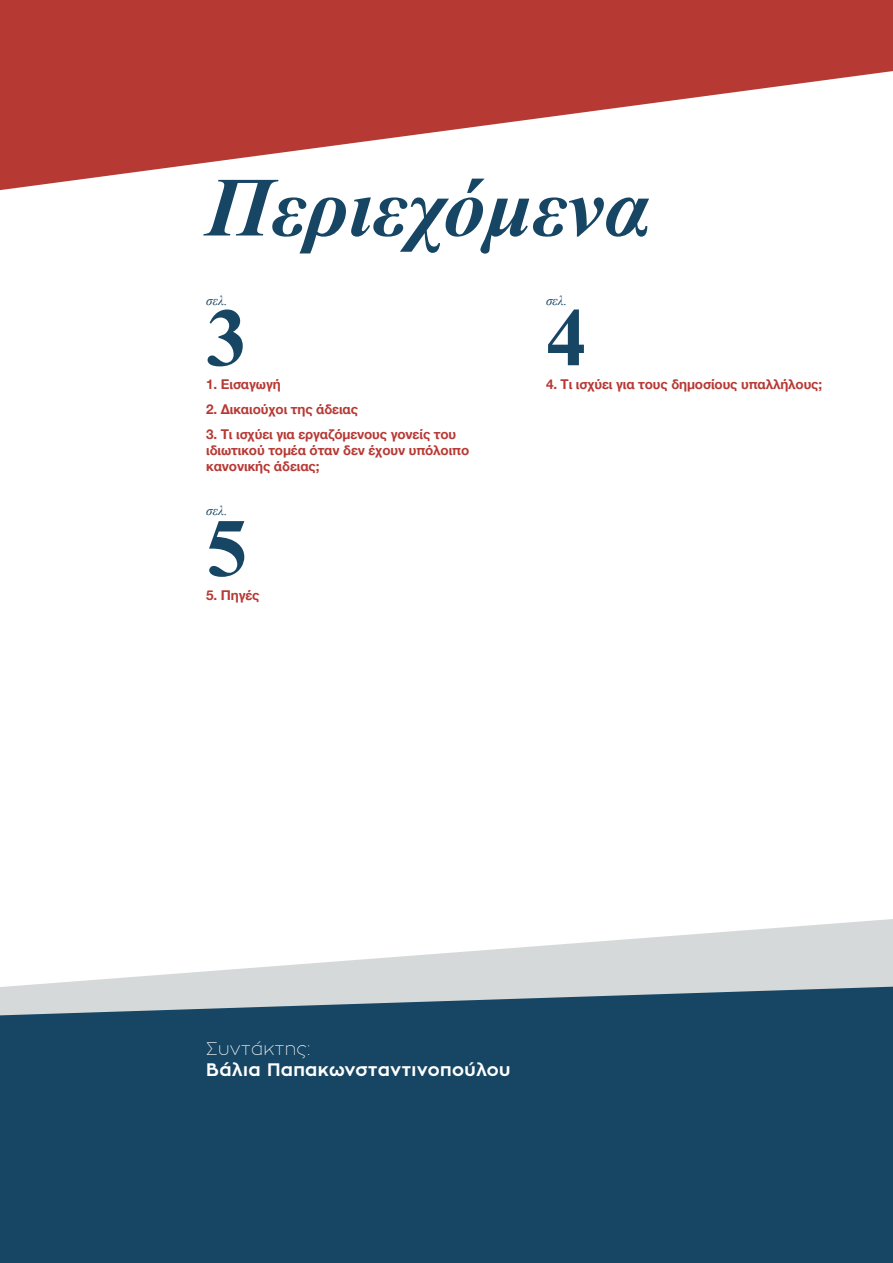
<style>
.page{position:relative;width:893px;height:1263px;background:#fff}
.page>*{position:absolute;margin:0;border:0;box-sizing:border-box;transform-origin:0 0}
.t1{font:italic 700 84px "Times New Roman";color:#164664}
.t2{font:700 82.5px "Times New Roman";color:#164664}
.t3{font:700 18px "Zona Pro";letter-spacing:.02em;color:#fff}
.t4{font:100 18px "Zona Pro";letter-spacing:.02em;color:#fff}
.t5{font:700 13.5px/16.2px "Helvetica Neue";letter-spacing:-.01em;color:#b73934}
.t6{font:italic 13.5px "Times New Roman";color:#164664}
</style>
<div class="page">
<svg style="left:4px;top:919px;width:889px;height:68px"></svg>
<div style="left:0;top:987px;width:893px;height:276px;background:#164664"></div>
<svg style="left:0;top:0;width:893px;height:190px;fill:#b73934"></svg>
<h1 class="t1" style="left:206px;top:149px;width:446px">Περιεχόμενα</h1>
<p class="t6" style="left:206px;top:291px;width:23px">σελ.</p>
<h2 class="t2" style="left:206px;top:281px;width:43px">3</h2>
<p class="t5" style="left:206px;top:377px;width:76px">1. Εισαγωγή</p>
<p class="t5" style="left:206px;top:401px;width:153px">2. Δικαιούχοι της άδειας</p>
<p class="t5" style="left:206px;top:426px;width:265px">3. Τι ισχύει για εργαζόμενους γονείς του ιδιωτικού τομέα όταν δεν έχουν υπόλοιπο κανονικής άδειας;</p>
<p class="t6" style="left:206px;top:502px;width:23px">σελ.</p>
<h2 class="t2" style="left:206px;top:491px;width:43px">5</h2>
<p class="t5" style="left:206px;top:587px;width:55px">5. Πηγές</p>
<p class="t6" style="left:546px;top:291px;width:23px">σελ.</p>
<h2 class="t2" style="left:546px;top:281px;width:43px">4</h2>
<p class="t5" style="left:546px;top:377px;width:278px">4. Τι ισχύει για τους δημοσίους υπαλλήλους;</p>
<h3 class="t4" style="left:206px;top:1037px;width:106px">Συντάκτης:</h3>
<h3 class="t3" style="left:206px;top:1058px;width:306px">Βάλια Παπακωνσταντινοπούλου</h3>
</div>
